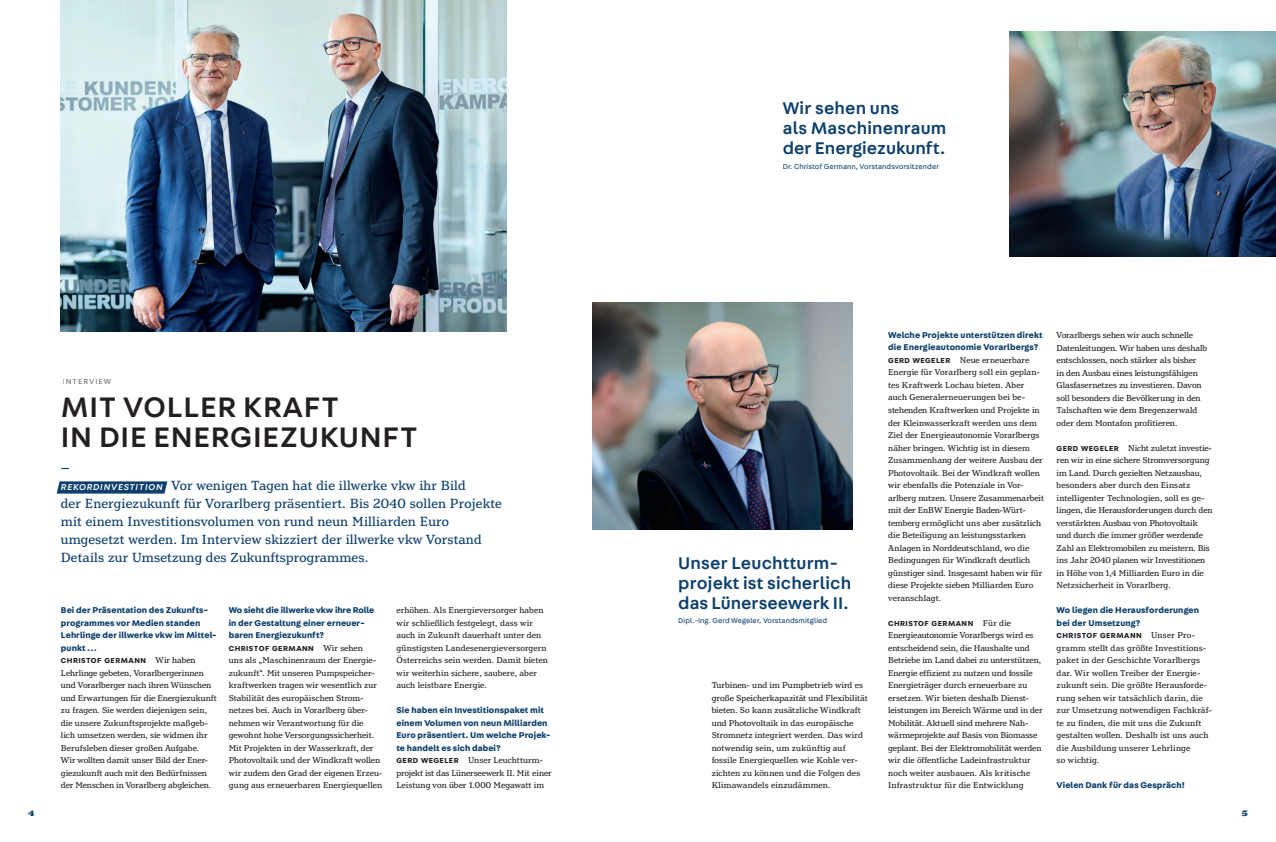
<style>
.page{position:relative;width:1276px;height:842px;background:#fff}
.page>*{position:absolute;margin:0;border:0;box-sizing:border-box;transform-origin:0 0}
.t1{font:500 30px/30px "Fabriga";letter-spacing:.025em;color:#231f20}
.t2{font:500 18px/20px "Fabriga";letter-spacing:.01em;color:#0c3f6c}
.t3{font:14px/18px "Henriette";letter-spacing:.015em;color:#0c3f6c}
.t4{font:500 12px "Fabriga";color:#0c3f6c}
.t5{font:800 11px "Henriette";color:#0c3f6c}
.t6{font:9px/12.5px "Henriette";letter-spacing:.005em;color:#231f20}
.t7{font:700 9px/12.5px "Fabriga";letter-spacing:.01em;color:#0c3f6c}
.t8{font:8px "Fabriga";letter-spacing:.12em;color:#231f20}
.t9{font:700 7.7px "Fabriga";letter-spacing:.06em;color:#231f20}
.t10{font:7.5px "Fabriga";letter-spacing:.01em;color:#0c3f6c}
.s1{font-family:"Fabriga";font-weight:500;font-style:italic;font-size:9.1px;color:#fff}
.s2{font-family:"Henriette";font-weight:400;font-size:9px}
.s3{font-family:"Fabriga";font-weight:700;font-size:7.7px}
</style>
<div class="page">
<img style="left:1009px;top:31px;width:267px;height:225px">
<svg style="left:57px;top:481px;width:110px;height:13px"></svg>
<img style="left:592px;top:302px;width:260px;height:228px">
<img style="left:61px;top:0;width:446px;height:332px">
<h2 class="t2" style="left:783px;top:97px;width:165px">Wir sehen uns<br>als Maschinenraum der Energiezukunft.</h2>
<p class="t8" style="left:63px;top:376px;width:50px">INTERVIEW</p>
<h1 class="t1" style="left:61px;top:390px;width:358px">MIT VOLLER KRAFT<br>IN DIE ENERGIEZUKUNFT</h1>
<h3 class="t4" style="left:61px;top:460px;width:11px">—</h3>
<p class="t3" style="left:61px;top:477px;width:442px"><span class="s1">REKORDINVESTITION</span> Vor wenigen Tagen hat die illwerke vkw ihr Bild<br>der Energiezukunft für Vorarlberg präsentiert. Bis 2040 sollen Projekte mit einem Investitionsvolumen von rund neun Milliarden Euro umgesetzt werden. Im Interview skizziert der illwerke vkw Vorstand Details zur Umsetzung des Zukunftsprogrammes.</p>
<p class="t7" style="left:61px;top:603px;width:157px">Bei der Präsentation des Zukunfts&shy;programmes vor Medien standen<br>Lehrlinge der illwerke vkw im Mittel&shy;punkt ...</p>
<p class="t9" style="left:61px;top:655px;width:136px">CHRISTOF GERMANN <span class="s2">Wir haben</span></p>
<p class="t6" style="left:61px;top:666px;width:157px">Lehrlinge gebeten, Vorarlbergerinnen und Vorarlberger nach ihren Wünschen und Erwartungen für die Energiezukunft zu fragen. Sie werden diejenigen sein, die unsere Zukunftsprojekte maßgeb&shy;lich umsetzen werden, sie widmen ihr Berufsleben dieser großen Aufgabe.<br>Wir wollten damit unser Bild der Ener&shy;giezukunft auch mit den Bedürfnissen der Menschen in Vorarlberg abgleichen.</p>
<p class="t7" style="left:229px;top:603px;width:147px">Wo sieht die illwerke vkw ihre Rolle in der Gestaltung einer erneuer&shy;baren Energiezukunft?</p>
<p class="t9" style="left:229px;top:643px;width:136px">CHRISTOF GERMANN <span class="s2">Wir sehen</span></p>
<p class="t6" style="left:229px;top:654px;width:155px">uns als „Maschinenraum der Energie&shy;zukunft“. Mit unseren Pumpspeicher&shy;kraftwerken tragen wir wesentlich zur Stabilität des europäischen Strom&shy;netzes bei. Auch in Vorarlberg über&shy;nehmen wir Verantwortung für die gewohnt hohe Versorgungssicherheit.<br>Mit Projekten in der Wasserkraft, der Photovoltaik und der Windkraft wollen wir zudem den Grad der eigenen Erzeu&shy;gung aus erneuerbaren Energiequellen</p>
<p class="t6" style="left:396px;top:604px;width:153px">erhöhen. Als Energieversorger haben wir schließlich festgelegt, dass wir auch in Zukunft dauerhaft unter den günstigsten Landesenergieversorgern Österreichs sein werden. Damit bieten wir weiterhin sichere, saubere, aber auch leistbare Energie.</p>
<p class="t7" style="left:396px;top:703px;width:155px">Sie haben ein Investitionspaket mit einem Volumen von neun Milliarden Euro präsentiert. Um welche Projek&shy;te handelt es sich dabei?</p>
<p class="t6" style="left:396px;top:754px;width:157px"><span class="s3">GERD WEGELER</span> Unser Leuchtturm&shy;projekt ist das Lünerseewerk II. Mit einer<br>Leistung von über 1.000 Megawatt im</p>
<p class="t10" style="left:783px;top:162px;width:158px">Dr. Christof Germann, Vorstandsvorsitzender</p>
<h2 class="t2" style="left:678px;top:552px;width:174px">Unser Leuchtturm&shy;projekt ist sicherlich das Lünerseewerk II.</h2>
<p class="t10" style="left:678px;top:616px;width:150px">Dipl.-Ing. Gerd Wegeler, Vorstandsmitglied</p>
<p class="t6" style="left:711px;top:679px;width:157px">Turbinen- und im Pumpbetrieb wird es große Speicherkapazität und Flexibilität bieten. So kann zusätzliche Windkraft und Photovoltaik in das europäische Stromnetz integriert werden. Das wird notwendig sein, um zukünftig auf fossile Energiequellen wie Kohle ver&shy;zichten zu können und die Folgen des Klimawandels einzudämmen.</p>
<p class="t7" style="left:888px;top:328px;width:156px">Welche Projekte unterstützen direkt die Energieautonomie Vorarlbergs?</p>
<p class="t6" style="left:888px;top:354px;width:157px"><span class="s3">GERD WEGELER</span> Neue erneuerbare Energie für Vorarlberg soll ein geplan&shy;tes Kraftwerk Lochau bieten. Aber auch Generalerneuerungen bei be&shy;stehenden Kraftwerken und Projekte in der Kleinwasserkraft werden uns dem Ziel der Energieautonomie Vorarlbergs näher bringen. Wichtig ist in diesem Zusammenhang der weitere Ausbau der Photovoltaik. Bei der Windkraft wollen wir ebenfalls die Potenziale in Vor&shy;arlberg nutzen. Unsere Zusammenarbeit mit der EnBW Energie Baden-Würt&shy;temberg ermöglicht uns aber zusätzlich die Beteiligung an leistungsstarken Anlagen in Norddeutschland, wo die Bedingungen für Windkraft deutlich günstiger sind. Insgesamt haben wir für diese Projekte sieben Milliarden Euro veranschlagt.</p>
<p class="t9" style="left:888px;top:618px;width:124px">CHRISTOF GERMANN <span class="s2">Für die</span></p>
<p class="t6" style="left:888px;top:629px;width:156px">Energieautonomie Vorarlbergs wird es entscheidend sein, die Haushalte und Betriebe im Land dabei zu unterstützen, Energie effizient zu nutzen und fossile Energieträger durch erneuerbare zu ersetzen. Wir bieten deshalb Dienst&shy;leistungen im Bereich Wärme und in der Mobilität. Aktuell sind mehrere Nah&shy;wärmeprojekte auf Basis von Biomasse geplant. Bei der Elektromobilität werden wir die öffentliche Ladeinfrastruktur noch weiter ausbauen. Als kritische Infrastruktur für die Entwicklung</p>
<p class="t6" style="left:1056px;top:329px;width:152px">Vorarlbergs sehen wir auch schnelle Datenleitungen. Wir haben uns deshalb entschlossen, noch stärker als bisher<br>in den Ausbau eines leistungsfähigen Glasfasernetzes zu investieren. Davon soll besonders die Bevölkerung in den Talschaften wie dem Bregenzerwald oder dem Montafon profitieren.</p>
<p class="t6" style="left:1056px;top:441px;width:157px"><span class="s3">GERD WEGELER</span> Nicht zuletzt investie&shy;ren wir in eine sichere Stromversorgung im Land. Durch gezielten Netzausbau, besonders aber durch den Einsatz intelligenter Technologien, soll es ge&shy;lingen, die Herausforderungen durch den verstärkten Ausbau von Photovoltaik und durch die immer größer werdende Zahl an Elektromobilen zu meistern. Bis ins Jahr 2040 planen wir Investitionen in Höhe von 1,4 Milliarden Euro in die Netzsicherheit in Vorarlberg.</p>
<p class="t7" style="left:1056px;top:603px;width:144px">Wo liegen die Herausforderungen bei der Umsetzung?</p>
<p class="t9" style="left:1056px;top:630px;width:140px">CHRISTOF GERMANN <span class="s2">Unser Pro-</span></p>
<p class="t6" style="left:1056px;top:641px;width:157px">gramm stellt das größte Investitions&shy;paket in der Geschichte Vorarlbergs dar. Wir wollen Treiber der Energie&shy;zukunft sein. Die größte Herausforde&shy;rung sehen wir tatsächlich darin, die zur Umsetzung notwendigen Fachkräf&shy;te zu finden, die mit uns die Zukunft gestalten wollen. Deshalb ist uns auch die Ausbildung unserer Lehrlinge<br>so wichtig.</p>
<p class="t7" style="left:1056px;top:778px;width:130px">Vielen Dank für das Gespräch!</p>
<p class="t5" style="left:28px;top:806px;width:8px">4</p>
<p class="t5" style="left:1241px;top:806px;width:8px">5</p>
</div>
